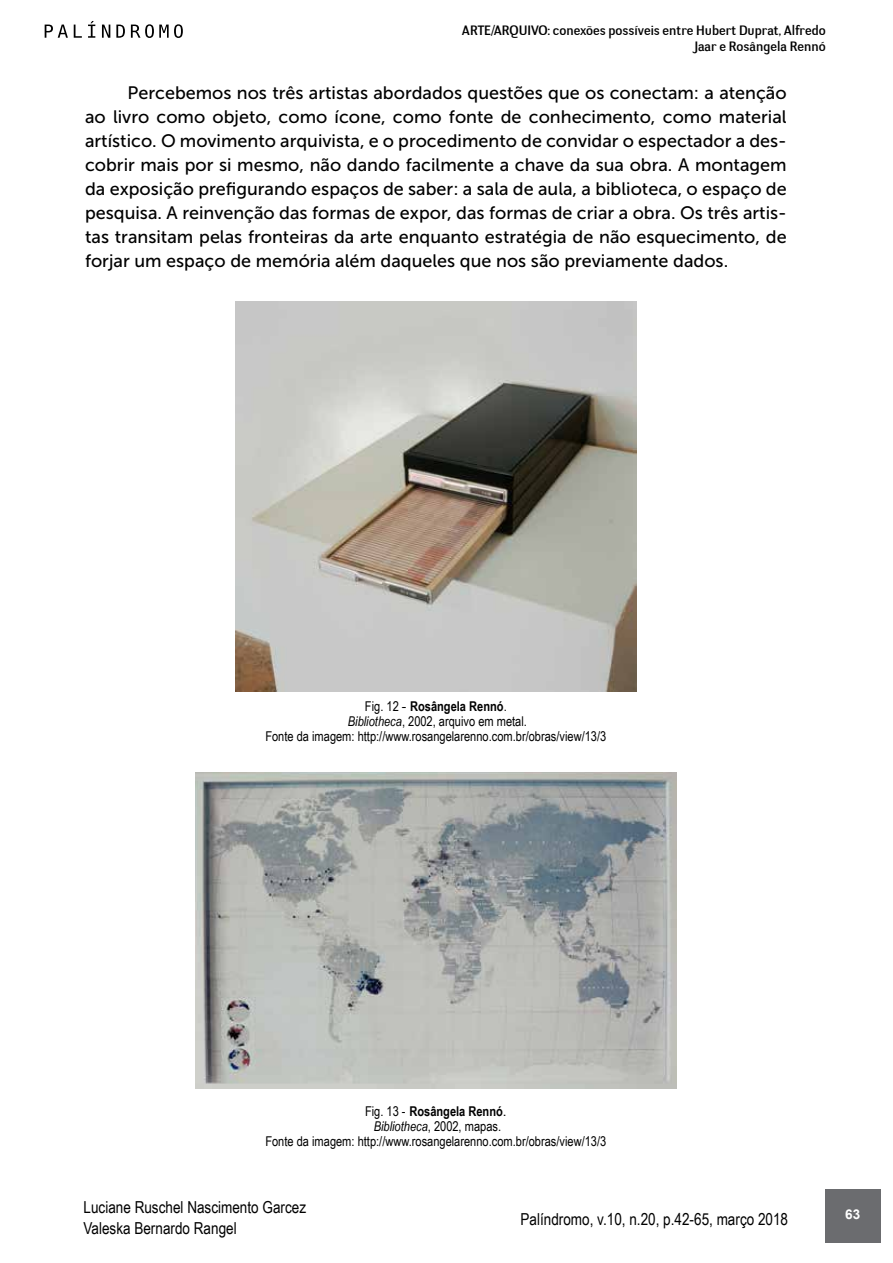
<style>
.page{position:relative;width:893px;height:1263px;background:#fff}
.page>*{position:absolute;margin:0;border:0;box-sizing:border-box;transform-origin:0 0}
.t1{font:18px/24px "Museo Sans 500";color:#000;text-align:justify}
.t2{font:16.5px/21px "Arial Narrow";color:#000}
.t3{font:13.5px/15px "Arial Narrow";color:#000;text-align:center}
.t4{font:13.5px/16.2px "Negotiate Free";color:#000;text-align:right}
.t5{font:700 13.5px "Arial";color:#fff}
.s1{font-family:"Arial"}
.s2{font-weight:700}
.s3{font-style:italic}
</style>
<div class="page">
<div style="left:825px;top:1189px;width:55px;height:53px;background:#6b6c6f"></div>
<svg style="left:45px;top:25px;width:23px;height:13px"></svg>
<svg style="left:74px;top:25px;width:8px;height:13px"></svg>
<svg style="left:88px;top:21px;width:7px;height:17px"></svg>
<svg style="left:102px;top:25px;width:8px;height:13px"></svg>
<svg style="left:116px;top:25px;width:9px;height:13px"></svg>
<svg style="left:131px;top:24px;width:52px;height:14px"></svg>
<img style="left:235px;top:301px;width:401px;height:391px">
<img style="left:196px;top:772px;width:480px;height:317px">
<p class="t4" style="left:462px;top:22px;width:365px">ARTE/ARQUIVO: conexões possíveis entre Hubert Duprat, Alfredo<br>Jaar e Rosângela Rennó</p>
<p class="t1" style="left:85px;top:80px;width:703px;text-indent:43px">Percebemos nos três artistas abordados questões que os conectam: a atenção ao livro como objeto, como ícone, como fonte de conhecimento, como material artístico. O movimento arquivista, e o procedimento de convidar o espectador a des&shy;cobrir mais por si mesmo, não dando facilmente a chave da sua obra. A montagem da exposição prefigurando espaços de saber: a sala de aula, a biblioteca, o espaço de pesquisa. A reinvenção das formas de expor, das formas de criar a obra. Os três artis&shy;tas transitam pelas fronteiras da arte enquanto estratégia de não esquecimento, de forjar um espaço de memória além daqueles que nos são previamente dados.</p>
<p class="t3" style="left:265px;top:698px;width:342px">Fig. 12 <span class="s1">-</span> <span class="s2">Rosângela Rennó</span>.<br><span class="s3">Bibliotheca</span>, 2002, arquivo em metal.<br>Fonte da imagem: http://www.rosangelarenno.com.br/obras/view/13/3</p>
<p class="t3" style="left:265px;top:1103px;width:342px">Fig. 13 - <span class="s2">Rosângela Rennó</span><span class="s1">.<br></span><span class="s3">Bibliotheca</span>, 2002, mapas.<br>Fonte da imagem: http://www.rosangelarenno.com.br/obras/view/13/3</p>
<p class="t2" style="left:84px;top:1196px;width:224px">Luciane Ruschel Nascimento Garcez<br>Valeska Bernardo Rangel</p>
<p class="t5" style="left:845px;top:1205px;width:17px">63</p>
<p class="t2" style="left:521px;top:1207px;width:269px">Palíndromo, v.10, n.20, p.42-65, março 2018</p>
</div>
